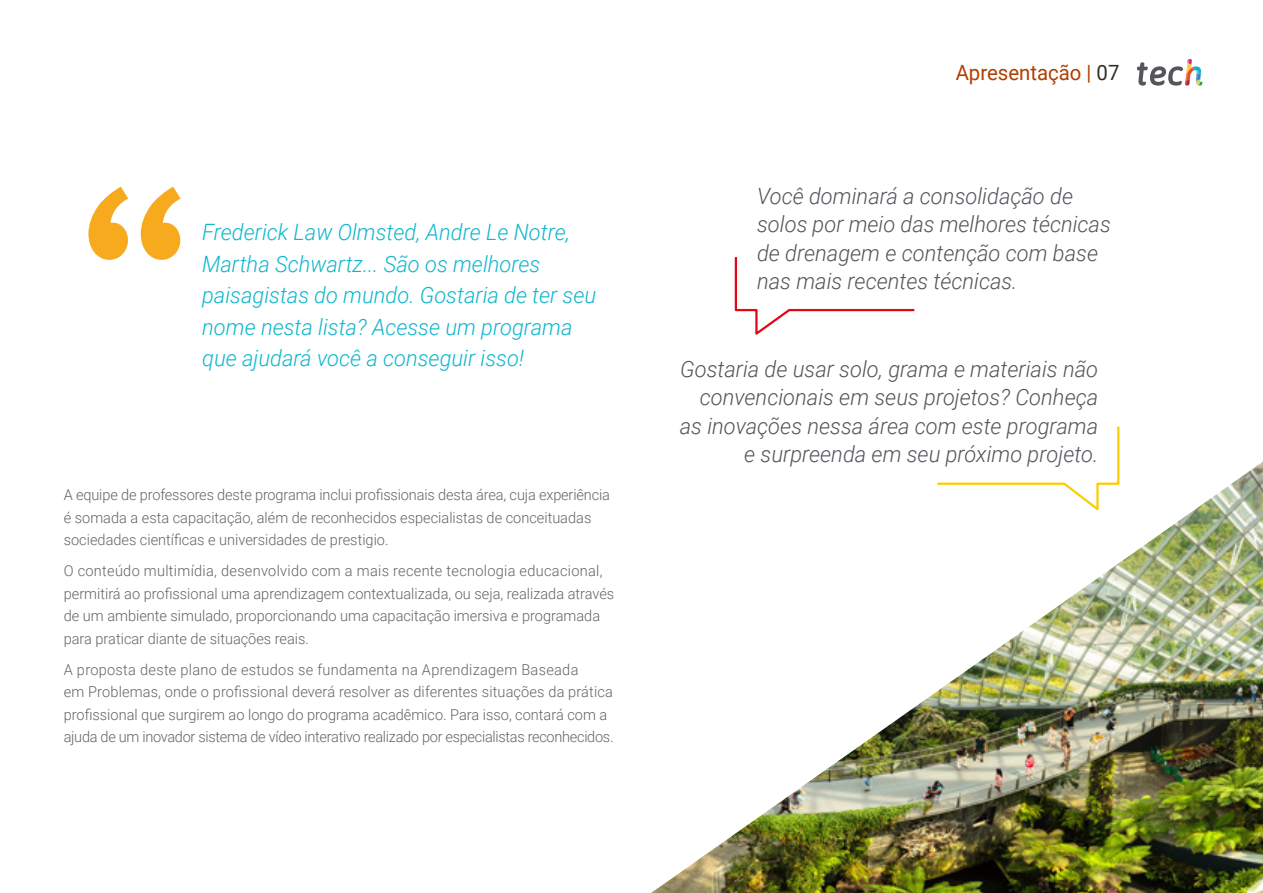
<style>
.page{position:relative;width:1263px;height:893px;background:#fff}
.page>*{position:absolute;margin:0;border:0;box-sizing:border-box;transform-origin:0 0}
.t1{font:italic 300 22.5px/28.5px "Roboto";color:#52555b;text-align:right}
.t2{font:italic 300 22.5px/31.5px "Roboto";color:#0fb6cf}
.t3{font:21px "Roboto";color:#ae4000}
.t4{font:300 15px/22.5px "Roboto";color:#61646a}
.s1{color:#312e20}
</style>
<div class="page">
<svg style="left:88px;top:187px;width:93px;height:73px"></svg>
<svg style="left:1117px;top:426px;width:3px;height:36px"></svg>
<svg style="left:734px;top:257px;width:181px;height:78px"></svg>
<svg style="left:1137px;top:59px;width:65px;height:27px"></svg>
<img style="left:651px;top:462px;width:612px;height:431px">
<h1 class="t2" style="left:202px;top:216px;width:395px">Frederick Law Olmsted, Andre Le Notre, Martha Schwartz... São os melhores paisagistas do mundo. Gostaria de ter seu nome nesta lista? Acesse um programa que ajudará você a conseguir isso!</h1>
<p class="t4" style="left:64px;top:483px;width:548px">A equipe de professores deste programa inclui profissionais desta área, cuja experiência é somada a esta capacitação, além de reconhecidos especialistas de conceituadas sociedades científicas e universidades de prestigio.</p>
<p class="t4" style="left:64px;top:559px;width:552px">O conteúdo multimídia, desenvolvido com a mais recente tecnologia educacional, permitirá ao profissional uma aprendizagem contextualizada, ou seja, realizada através de um ambiente simulado, proporcionando uma capacitação imersiva e programada para praticar diante de situações reais.</p>
<p class="t4" style="left:64px;top:658px;width:551px">A proposta deste plano de estudos se fundamenta na Aprendizagem Baseada<br>em Problemas, onde o profissional deverá resolver as diferentes situações da prática profissional que surgirem ao longo do programa acadêmico. Para isso, contará com a ajuda de um inovador sistema de vídeo interativo realizado por especialistas reconhecidos.</p>
<h2 class="t3" style="left:956px;top:57px;width:165px">Apresentação | <span class="s1">07</span></h2>
<h1 class="t1" style="left:757px;top:180px;width:355px;text-align:left">Você dominará a consolidação de solos por meio das melhores técnicas de drenagem e contenção com base nas mais recentes técnicas.</h1>
<h1 class="t1" style="left:680px;top:354px;width:420px">Gostaria de usar solo, grama e materiais não convencionais em seus projetos? Conheça as inovações nessa área com este programa e surpreenda em seu próximo projeto.</h1>
</div>
